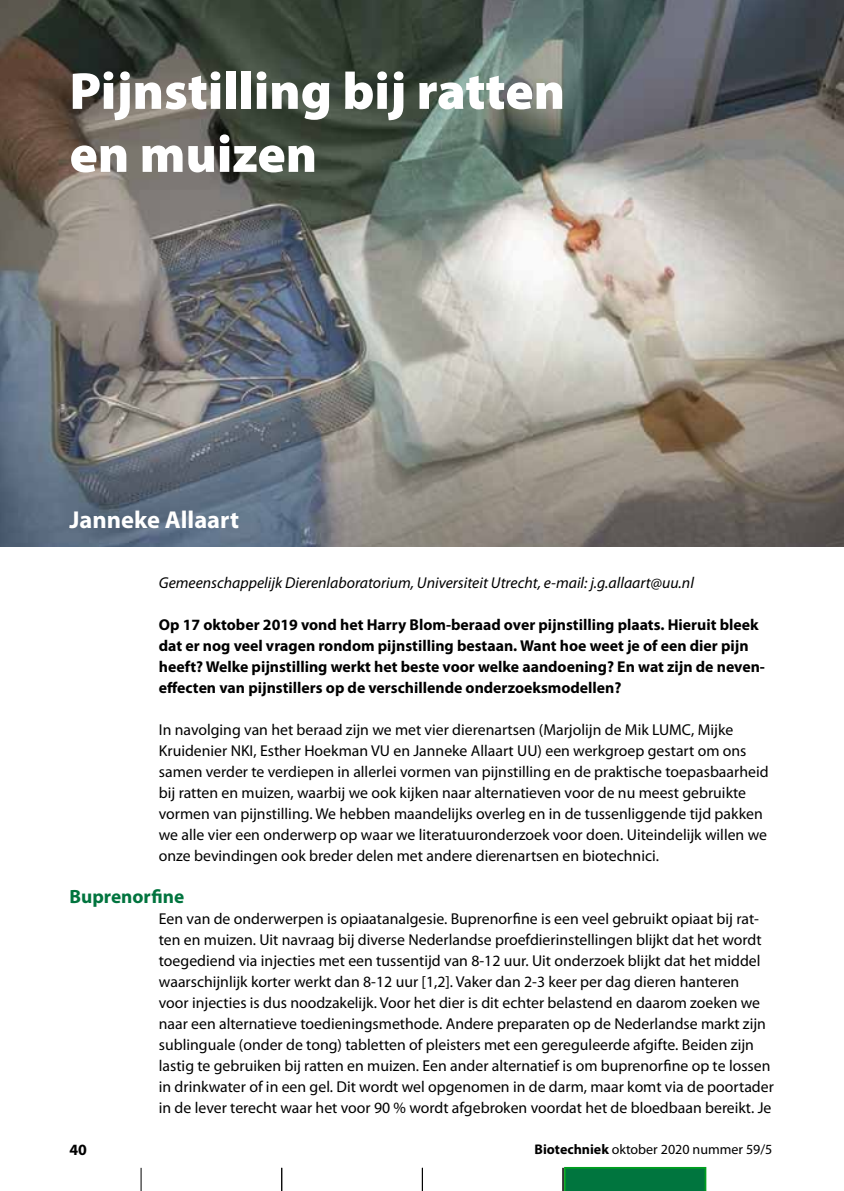
<style>
.page{position:relative;width:844px;height:1191px;background:#fff}
.page>*{position:absolute;margin:0;border:0;box-sizing:border-box;transform-origin:0 0}
.t1{font:900 52.5px/63px "Myriad Pro";color:#fff}
.t2{font:700 24.5px "Myriad Pro";color:#fff}
.t3{font:700 19.25px "Myriad Pro";color:#00743e}
.t4{font:15.75px/21px "Myriad Pro";color:#000}
.t5{font:700 15.75px/21px "Myriad Pro";color:#000}
.t6{font:italic 15.75px "Myriad Pro";color:#000}
.t7{font:14px "Myriad Pro";color:#000}
.s1{font-weight:700}
</style>
<div class="page">
<svg style="left:141px;top:1167px;width:1px;height:24px"></svg>
<svg style="left:281px;top:1167px;width:1px;height:24px"></svg>
<svg style="left:422px;top:1167px;width:1px;height:24px"></svg>
<img style="left:0;top:0;width:843px;height:546px">
<svg style="left:562px;top:1167px;width:144px;height:24px;background:#01783b"></svg>
<h1 class="t1" style="left:69px;top:58px;width:497px">Pijnstilling bij ratten en muizen</h1>
<h2 class="t2" style="left:69px;top:504px;width:171px">Janneke Allaart</h2>
<p class="t6" style="left:159px;top:573px;width:536px">Gemeenschappelijk Dierenlaboratorium, Universiteit Utrecht, e-mail: j.g.allaart@uu.nl</p>
<p class="t5" style="left:159px;top:614px;width:607px">Op 17 oktober 2019 vond het Harry Blom-beraad over pijnstilling plaats. Hieruit bleek dat er nog veel vragen rondom pijnstilling bestaan. Want hoe weet je of een dier pijn heeft? Welke pijnstilling werkt het beste voor welke aandoening? En wat zijn de neven&shy;effecten van pijnstillers op de verschillende onderzoeksmodellen?</p>
<p class="t4" style="left:159px;top:719px;width:611px">In navolging van het beraad zijn we met vier dierenartsen (Marjolijn de Mik LUMC, Mijke Kruidenier NKI, Esther Hoekman VU en Janneke Allaart UU) een werkgroep gestart om ons samen verder te verdiepen in allerlei vormen van pijnstilling en de praktische toepasbaarheid bij ratten en muizen, waarbij we ook kijken naar alternatieven voor de nu meest gebruikte vormen van pijnstilling. We hebben maandelijks overleg en in de tussenliggende tijd pakken we alle vier een onderwerp op waar we literatuuronderzoek voor doen. Uiteindelijk willen we onze bevindingen ook breder delen met andere dierenartsen en biotechnici.</p>
<p class="t3" style="left:69px;top:884px;width:116px">Buprenorfine</p>
<p class="t4" style="left:159px;top:908px;width:616px">Een van de onderwerpen is opiaatanalgesie. Buprenorfine is een veel gebruikt opiaat bij rat&shy;ten en muizen. Uit navraag bij diverse Nederlandse proefdierinstellingen blijkt dat het wordt toegediend via injecties met een tussentijd van 8-12 uur. Uit onderzoek blijkt dat het middel waarschijnlijk korter werkt dan 8-12 uur [1,2]. Vaker dan 2-3 keer per dag dieren hanteren<br>voor injecties is dus noodzakelijk. Voor het dier is dit echter belastend en daarom zoeken we naar een alternatieve toedieningsmethode. Andere preparaten op de Nederlandse markt zijn sublinguale (onder de tong) tabletten of pleisters met een gereguleerde afgifte. Beiden zijn lastig te gebruiken bij ratten en muizen. Een ander alternatief is om buprenorfine op te lossen in drinkwater of in een gel. Dit wordt wel opgenomen in de darm, maar komt via de poortader in de lever terecht waar het voor 90 % wordt afgebroken voordat het de bloedbaan bereikt. Je</p>
<p class="t5" style="left:69px;top:1138px;width:19px">40</p>
<p class="t7" style="left:534px;top:1140px;width:239px"><span class="s1">Biotechniek</span> oktober 2020 nummer 59/5</p>
</div>
